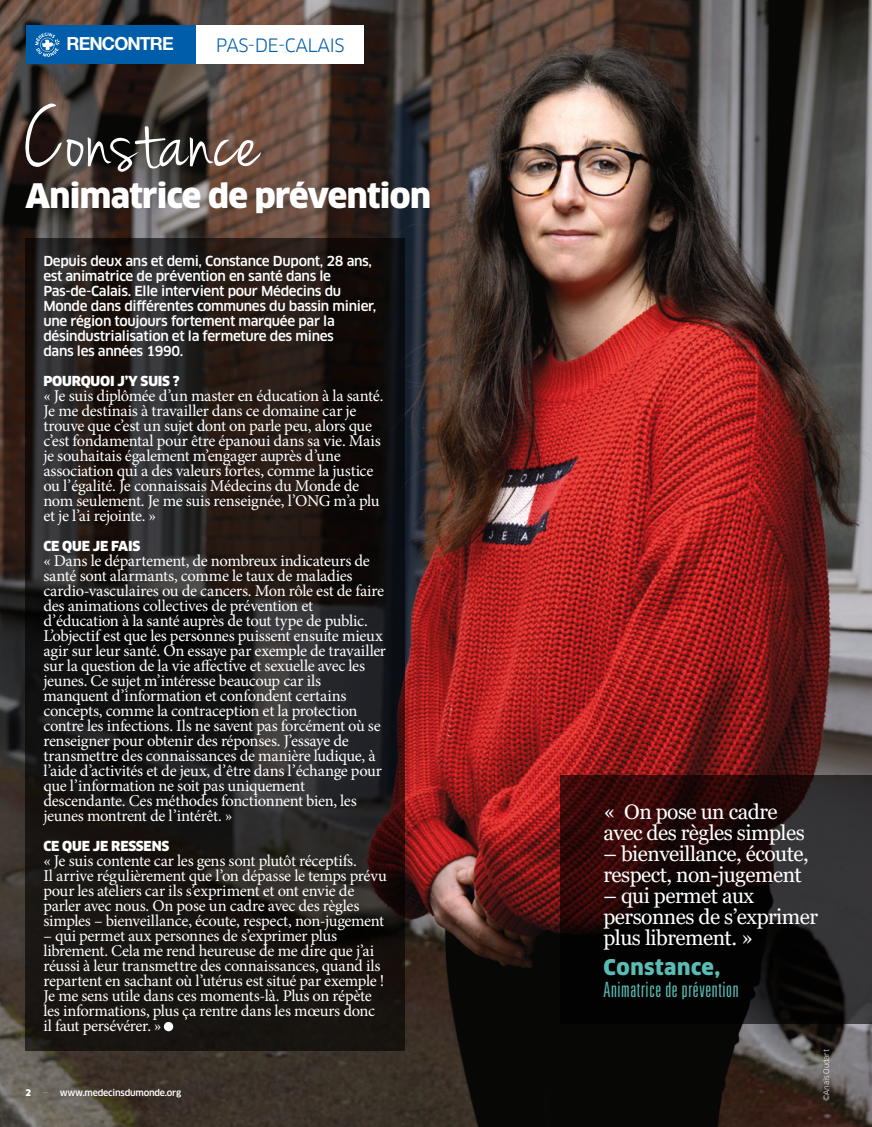
<style>
.page{position:relative;width:872px;height:1127px;background:#fff}
.page>*{position:absolute;margin:0;border:0;box-sizing:border-box;transform-origin:0 0}
.t1{font:90px "Jenna Sue";letter-spacing:.015em;color:#fff}
.t2{font:900 33px "Clan OT";letter-spacing:-.02em;color:#fff}
.t3{font:21px/21px "Georgia";letter-spacing:-.025em;color:#fff}
.t4{font:300 ultra-condensed 21px "Univers LT Std";letter-spacing:.03em;color:#59bdb5}
.t5{font:900 21px "Clan OT";letter-spacing:.03em;color:#59bdb5}
.t6{font:18px "Clan OT";letter-spacing:-.03em;color:#005da9}
.t7{font:700 18px "Helvetica Neue LT Com";letter-spacing:-.05em;color:#fff}
.t8{font:16.5px/15px "Minion Pro";letter-spacing:-.02em;color:#fff}
.t9{font:500 13.5px/15px "Clan OT";letter-spacing:-.025em;color:#fff}
.t10{font:900 13.5px "Clan OT";letter-spacing:-.015em;color:#fff}
.t11{font:500 9px "Clan OT";letter-spacing:-.025em;color:#fff}
.t12{font:7.5px "Clan OT";letter-spacing:-.03em;color:#fff}
.s1{font-weight:900}
.s2{font-weight:100}
</style>
<div class="page">
<img style="left:0;top:0;width:872px;height:1127px">
<div style="left:26px;top:26px;width:170px;height:38px;background:#005da9"></div>
<div style="left:196px;top:26px;width:168px;height:38px;background:#fff"></div>
<svg style="left:560px;top:776px;width:311px;height:248px;background:#1b0f10"></svg>
<svg style="left:35px;top:33px;width:25px;height:24px"></svg>
<svg style="left:26px;top:238px;width:379px;height:813px;background:#1e1a18"></svg>
<div style="left:164px;top:1022px;width:9px;height:9px;background:#fff;border-radius:50%"></div>
<p class="t7" style="left:67px;top:32px;width:109px">RENCONTRE</p>
<p class="t6" style="left:216px;top:35px;width:130px">PAS-DE-CALAIS</p>
<h1 class="t1" style="left:24px;top:88px;width:237px">Constance</h1>
<h2 class="t2" style="left:26px;top:176px;width:407px">Animatrice de prévention</h2>
<p class="t9" style="left:43px;top:254px;width:334px">Depuis deux ans et demi, Constance Dupont, 28 ans, est animatrice de prévention en santé dans le Pas-de-Calais. Elle intervient pour Médecins du Monde dans différentes communes du bassin minier, une région toujours fortement marquée par la désindustrialisation et la fermeture des mines<br>dans les années 1990.</p>
<p class="t10" style="left:43px;top:373px;width:138px">POURQUOI J’Y SUIS ?</p>
<p class="t8" style="left:43px;top:388px;width:341px">« Je suis diplômée d’un master en éducation à la santé.<br>Je me destinais à travailler dans ce domaine car je trouve que c’est un sujet dont on parle peu, alors que c’est fondamental pour être épanoui dans sa vie. Mais je souhaitais également m’engager auprès d’une association qui a des valeurs fortes, comme la justice ou l’égalité. Je connaissais Médecins du Monde de nom seulement. Je me suis renseignée, l’ONG m’a plu et je l’ai rejointe. »</p>
<p class="t10" style="left:43px;top:538px;width:99px">CE QUE JE FAIS</p>
<p class="t8" style="left:43px;top:553px;width:344px">« Dans le département, de nombreux indicateurs de santé sont alarmants, comme le taux de maladies cardio-vasculaires ou de cancers. Mon rôle est de faire des animations collectives de prévention et d’éducation à la santé auprès de tout type de public.<br>L’objectif est que les personnes puissent ensuite mieux agir sur leur santé. On essaye par exemple de travailler sur la question de la vie affective et sexuelle avec les jeunes. Ce sujet m’intéresse beaucoup car ils manquent d’information et confondent certains concepts, comme la contraception et la protection contre les infections. Ils ne savent pas forcément où se renseigner pour obtenir des réponses. J’essaye de transmettre des connaissances de manière ludique, à l’aide d’activités et de jeux, d’être dans l’échange pour que l’information ne soit pas uniquement descendante. Ces méthodes fonctionnent bien, les jeunes montrent de l’intérêt. »</p>
<p class="t10" style="left:43px;top:838px;width:127px">CE QUE JE RESSENS</p>
<p class="t8" style="left:43px;top:853px;width:345px">« Je suis contente car les gens sont plutôt réceptifs.<br>Il arrive régulièrement que l’on dépasse le temps prévu pour les ateliers car ils s’expriment et ont envie de parler avec nous. On pose un cadre avec des règles simples – bienveillance, écoute, respect, non-jugement</p>
<p class="t8" style="left:43px;top:928px;width:342px">– qui permet aux personnes de s’exprimer plus librement. Cela me rend heureuse de me dire que j’ai réussi à leur transmettre des connaissances, quand ils repartent en sachant où l’utérus est situé par exemple !<br>Je me sens utile dans ces moments-là. Plus on répète les informations, plus ça rentre dans les mœurs donc il faut persévérer. »</p>
<p class="t11" style="left:26px;top:1087px;width:157px"><span class="s1">2</span> <span class="s2">—</span> www.medecinsdumonde.org</p>
<p class="t3" style="left:603px;top:801px;width:203px">« On pose un cadre avec des règles simples</p>
<p class="t3" style="left:603px;top:843px;width:207px">– bienveillance, écoute, respect, non-jugement</p>
<p class="t3" style="left:603px;top:885px;width:216px">– qui permet aux personnes de s’exprimer plus librement. »</p>
<p class="t5" style="left:603px;top:954px;width:118px">Constance,</p>
<p class="t4" style="left:603px;top:979px;width:137px">Animatrice de prévention</p>
<p class="t12" style="left:822px;top:1101px;width:53px;rotate:-90deg">©Anaïs Oudart</p>
</div>
